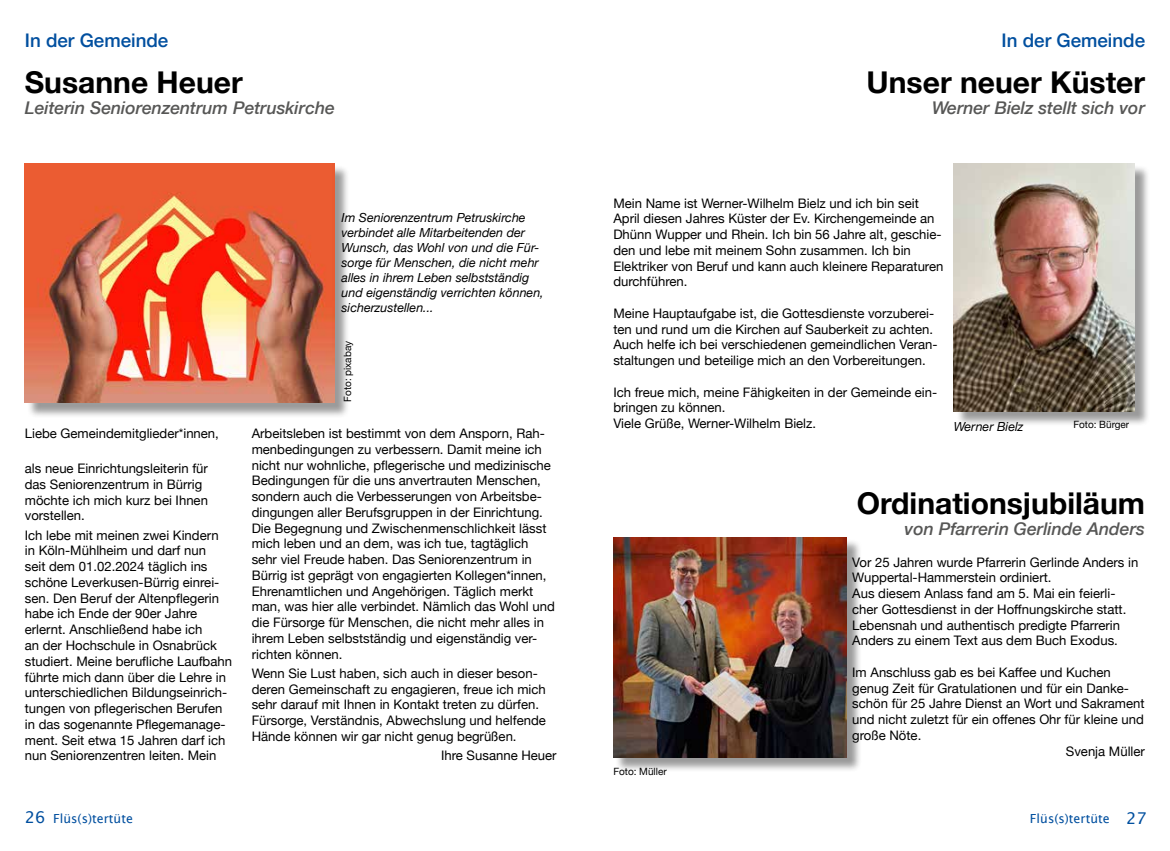
<style>
.page{position:relative;width:1170px;height:851px;background:#fff}
.page>*{position:absolute;margin:0;border:0;box-sizing:border-box;transform-origin:0 0}
.t1{font:700 30px "Helvetica Neue";color:#000}
.t2{font:500 18.75px "Helvetica Neue";color:#004f9f}
.t3{font:italic 500 17.5px "Helvetica Neue";color:#575756}
.t4{font:13.12px/15.8px "Helvetica Neue";color:#000}
.t5{font:italic 12.5px/15px "Helvetica Neue";color:#000}
.t6{font:12.5px "Lucida Grande";color:#004f9f}
.t7{font:10px "Helvetica Neue";color:#000}
.s1{font-size:16.25px}
</style>
<div class="page">
<div style="left:27px;top:165px;width:323px;height:253px;background:#000;opacity:.4"></div>
<img style="left:25px;top:163px;width:309px;height:239px">
<div style="left:955px;top:165px;width:194px;height:262px;background:#000;opacity:.4"></div>
<img style="left:953px;top:163px;width:181px;height:248px">
<div style="left:615px;top:539px;width:246px;height:233px;background:#000;opacity:.4"></div>
<img style="left:613px;top:537px;width:233px;height:220px">
<h2 class="t2" style="left:25px;top:25px;width:145px">In der Gemeinde</h2>
<h2 class="t2" style="left:1001px;top:25px;width:145px">In der Gemeinde</h2>
<h1 class="t1" style="left:25px;top:59px;width:219px">Susanne Heuer</h1>
<h3 class="t3" style="left:25px;top:93px;width:311px">Leiterin Seniorenzentrum Petruskirche</h3>
<h1 class="t1" style="left:866px;top:59px;width:280px">Unser neuer Küster</h1>
<h3 class="t3" style="left:932px;top:93px;width:214px">Werner Bielz stellt sich vor</h3>
<p class="t4" style="left:25px;top:426px;width:196px">Liebe Gemeindemitglieder*innen,</p>
<p class="t4" style="left:25px;top:461px;width:185px">als neue Einrichtungsleiterin für das Seniorenzentrum in Bürrig möchte ich mich kurz bei Ihnen vorstellen.</p>
<p class="t4" style="left:25px;top:527px;width:209px">Ich lebe mit meinen zwei Kindern in Köln-Mühlheim und darf nun<br>seit dem 01.02.2024 täglich ins schöne Leverkusen-Bürrig einrei&shy;sen. Den Beruf der Altenpflegerin habe ich Ende der 90er Jahre erlernt. Anschließend habe ich<br>an der Hochschule in Osnabrück studiert. Meine berufliche Laufbahn führte mich dann über die Lehre in unterschiedlichen Bildungseinrich&shy;tungen von pflegerischen Berufen in das sogenannte Pflegemanage&shy;ment. Seit etwa 15 Jahren darf ich nun Seniorenzentren leiten. Mein</p>
<p class="t5" style="left:341px;top:211px;width:204px">Im Seniorenzentrum Petruskirche verbindet alle Mitarbeitenden der<br>Wunsch, das Wohl von und die Für&shy;sorge für Menschen, die nicht mehr alles in ihrem Leben selbstständig und eigenständig verrichten können, sicherzustellen...</p>
<p class="t7" style="left:340px;top:402px;width:62px;rotate:-90deg">Foto: pixabay</p>
<p class="t4" style="left:252px;top:426px;width:304px">Arbeitsleben ist bestimmt von dem Ansporn, Rah&shy;menbedingungen zu verbessern. Damit meine ich nicht nur wohnliche, pflegerische und medizinische Bedingungen für die uns anvertrauten Menschen, sondern auch die Verbesserungen von Arbeitsbe&shy;dingungen aller Berufsgruppen in der Einrichtung.<br>Die Begegnung und Zwischenmenschlichkeit lässt mich leben und an dem, was ich tue, tagtäglich sehr viel Freude haben. Das Seniorenzentrum in Bürrig ist geprägt von engagierten Kollegen*innen, Ehrenamtlichen und Angehörigen. Täglich merkt man, was hier alle verbindet. Nämlich das Wohl und die Fürsorge für Menschen, die nicht mehr alles in ihrem Leben selbstständig und eigenständig ver&shy;richten können.</p>
<p class="t4" style="left:252px;top:666px;width:296px">Wenn Sie Lust haben, sich auch in dieser beson&shy;deren Gemeinschaft zu engagieren, freue ich mich sehr darauf mit Ihnen in Kontakt treten zu dürfen.<br>Fürsorge, Verständnis, Abwechslung und helfende Hände können wir gar nicht genug begrüßen.</p>
<p class="t4" style="left:441px;top:748px;width:117px">Ihre Susanne Heuer</p>
<p class="t4" style="left:613px;top:196px;width:331px">Mein Name ist Werner-Wilhelm Bielz und ich bin seit April diesen Jahres Küster der Ev. Kirchengemeinde an Dhünn Wupper und Rhein. Ich bin 56 Jahre alt, geschie&shy;den und lebe mit meinem Sohn zusammen. Ich bin Elektriker von Beruf und kann auch kleinere Reparaturen durchführen.</p>
<p class="t4" style="left:613px;top:306px;width:326px">Meine Hauptaufgabe ist, die Gottesdienste vorzuberei&shy;ten und rund um die Kirchen auf Sauberkeit zu achten.<br>Auch helfe ich bei verschiedenen gemeindlichen Veran&shy;staltungen und beteilige mich an den Vorbereitungen.</p>
<p class="t4" style="left:613px;top:385px;width:325px">Ich freue mich, meine Fähigkeiten in der Gemeinde ein&shy;bringen zu können.<br>Viele Grüße, Werner-Wilhelm Bielz.</p>
<p class="t5" style="left:953px;top:419px;width:71px">Werner Bielz</p>
<p class="t7" style="left:1073px;top:417px;width:57px">Foto: Bürger</p>
<p class="t7" style="left:613px;top:764px;width:55px">Foto: Müller</p>
<h1 class="t1" style="left:856px;top:479px;width:290px">Ordinationsjubiläum</h1>
<h3 class="t3" style="left:904px;top:513px;width:242px">von Pfarrerin Gerlinde Anders</h3>
<p class="t4" style="left:852px;top:554px;width:287px">Vor 25 Jahren wurde Pfarrerin Gerlinde Anders in Wuppertal-Hammerstein ordiniert.<br>Aus diesem Anlass fand am 5. Mai ein feierli&shy;cher Gottesdienst in der Hoffnungskirche statt.<br>Lebensnah und authentisch predigte Pfarrerin Anders zu einem Text aus dem Buch Exodus.</p>
<p class="t4" style="left:852px;top:665px;width:260px">Im Anschluss gab es bei Kaffee und Kuchen</p>
<p class="t4" style="left:852px;top:680px;width:278px">genug Zeit für Gratulationen und für ein Danke-</p>
<p class="t4" style="left:852px;top:696px;width:294px">schön für 25 Jahre Dienst an Wort und Sakrament</p>
<p class="t4" style="left:852px;top:712px;width:293px">und nicht zuletzt für ein offenes Ohr für kleine und</p>
<p class="t4" style="left:852px;top:728px;width:71px">große Nöte.</p>
<p class="t4" style="left:1065px;top:743px;width:80px">Svenja Müller</p>
<p class="t6" style="left:25px;top:810px;width:110px"><span class="s1">26</span> Flüs(s)tertüte</p>
<p class="t6" style="left:1029px;top:810px;width:118px">Flüs(s)tertüte <span class="s1">27</span></p>
</div>
